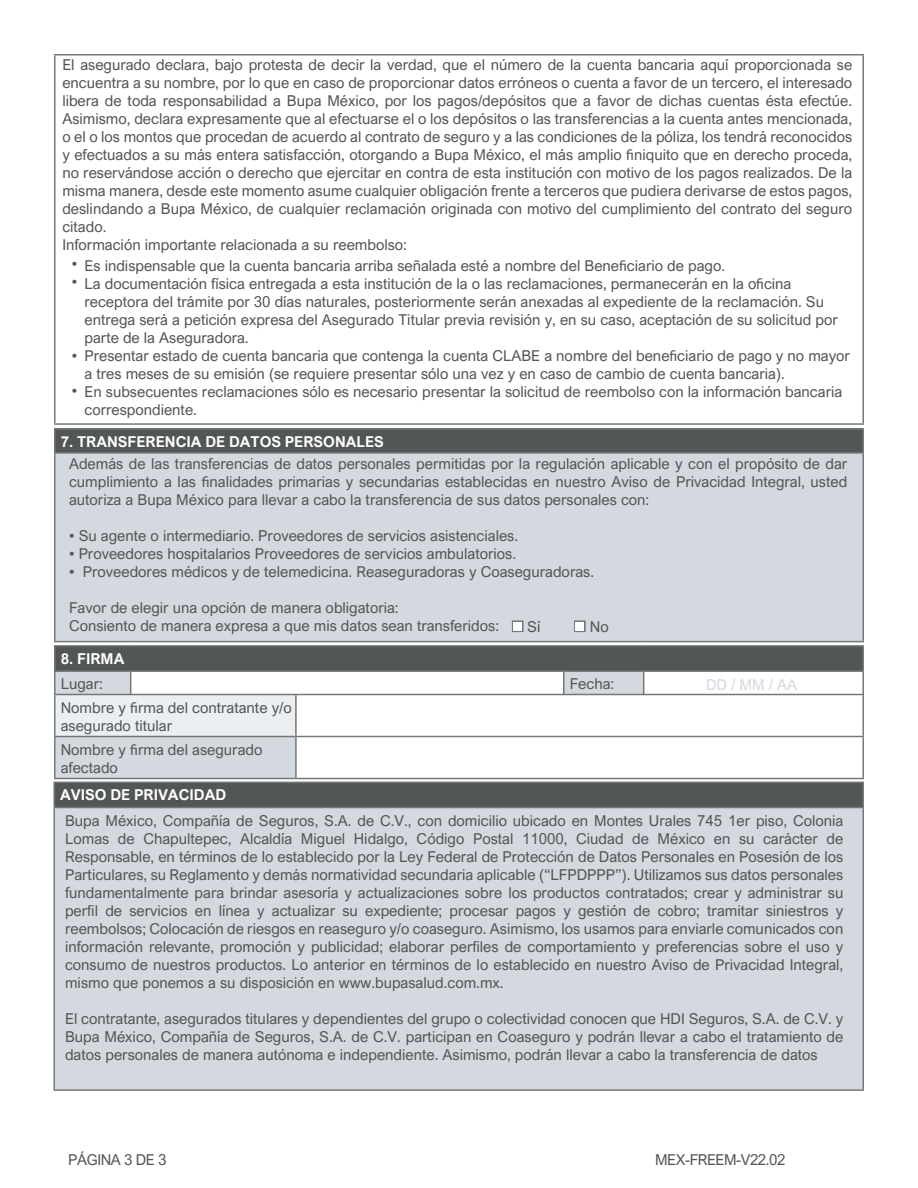
<style>
.page{position:relative;width:918px;height:1188px;background:#fff}
.page>*{position:absolute;margin:0;border:0;box-sizing:border-box;transform-origin:0 0}
.t1{font:15px/18px "Arial Nova";color:#535657}
.t2{font:700 15px "Arial Nova";color:#fff}
.t3{font:15px "Arial Nova";letter-spacing:-.03em;color:#535657}
.t4{font:15px "Arial Nova";color:#d3d9de}
.s1{font-family:"Myriad Pro"}
</style>
<div class="page">
<div style="left:55px;top:646px;width:808px;height:25px;background:#535657"></div>
<div style="left:55px;top:671px;width:76px;height:24px;background:#d3d9de"></div>
<div style="left:564px;top:671px;width:80px;height:24px;background:#d3d9de"></div>
<hr style="left:54px;top:645px;width:77px;height:2px;background:#757879">
<hr style="left:54px;top:647px;width:2px;height:23px;background:#757879">
<hr style="left:131px;top:645px;width:433px;height:2px;background:#757879">
<hr style="left:564px;top:645px;width:80px;height:2px;background:#757879">
<hr style="left:644px;top:645px;width:220px;height:2px;background:#757879">
<hr style="left:862px;top:647px;width:2px;height:23px;background:#757879">
<hr style="left:54px;top:670px;width:77px;height:2px;background:#757879">
<hr style="left:131px;top:670px;width:433px;height:2px;background:#757879">
<hr style="left:564px;top:670px;width:80px;height:2px;background:#757879">
<hr style="left:644px;top:670px;width:220px;height:2px;background:#757879">
<hr style="left:54px;top:672px;width:2px;height:22px;background:#757879">
<svg style="left:130px;top:672px;width:1px;height:22px"></svg>
<hr style="left:563px;top:672px;width:2px;height:22px;background:#757879">
<svg style="left:643px;top:672px;width:1px;height:22px"></svg>
<hr style="left:862px;top:672px;width:2px;height:22px;background:#757879">
<div style="left:54px;top:782px;width:809px;height:26px;background:#535657"></div>
<div style="left:54px;top:808px;width:809px;height:282px;background:#d3d9de"></div>
<hr style="left:53px;top:782px;width:811px;height:1px;background:#757879">
<hr style="left:53px;top:783px;width:2px;height:24px;background:#757879">
<hr style="left:862px;top:783px;width:2px;height:24px;background:#757879">
<hr style="left:53px;top:807px;width:811px;height:1px;background:#757879">
<hr style="left:53px;top:1089px;width:811px;height:2px;background:#757879">
<hr style="left:53px;top:808px;width:2px;height:281px;background:#757879">
<hr style="left:862px;top:808px;width:2px;height:281px;background:#757879">
<div style="left:55px;top:429px;width:808px;height:24px;background:#535657"></div>
<div style="left:55px;top:453px;width:808px;height:189px;background:#d3d9de"></div>
<hr style="left:54px;top:428px;width:810px;height:2px;background:#757879">
<hr style="left:54px;top:430px;width:2px;height:22px;background:#757879">
<hr style="left:862px;top:430px;width:2px;height:22px;background:#757879">
<hr style="left:54px;top:452px;width:810px;height:2px;background:#757879">
<hr style="left:54px;top:454px;width:2px;height:187px;background:#757879">
<hr style="left:862px;top:454px;width:2px;height:187px;background:#757879">
<hr style="left:54px;top:641px;width:810px;height:1px;background:#757879">
<hr style="left:54px;top:54px;width:810px;height:2px;background:#757879">
<hr style="left:54px;top:55px;width:2px;height:368px;background:#757879">
<hr style="left:862px;top:55px;width:2px;height:368px;background:#757879">
<hr style="left:54px;top:423px;width:810px;height:2px;background:#757879">
<div style="left:55px;top:694px;width:241px;height:43px;background:#ebeff2"></div>
<svg style="left:297px;top:695px;width:565px;height:83px"></svg>
<div style="left:55px;top:737px;width:241px;height:42px;background:#d3d9de"></div>
<hr style="left:54px;top:694px;width:242px;height:1px;background:#757879">
<hr style="left:54px;top:695px;width:2px;height:41px;background:#757879">
<hr style="left:296px;top:694px;width:568px;height:1px;background:#757879">
<hr style="left:295px;top:695px;width:2px;height:41px;background:#757879">
<hr style="left:862px;top:695px;width:2px;height:41px;background:#757879">
<hr style="left:54px;top:736px;width:242px;height:1px;background:#757879">
<hr style="left:54px;top:737px;width:2px;height:41px;background:#757879">
<hr style="left:296px;top:736px;width:568px;height:1px;background:#757879">
<hr style="left:295px;top:737px;width:2px;height:41px;background:#757879">
<hr style="left:862px;top:737px;width:2px;height:41px;background:#757879">
<hr style="left:54px;top:778px;width:242px;height:1px;background:#757879">
<hr style="left:296px;top:778px;width:568px;height:1px;background:#757879">
<div style="left:512px;top:620px;width:12px;height:12px;border:3px solid #757879"></div>
<div style="left:513px;top:622px;width:9px;height:9px;background:#fff"></div>
<div style="left:574px;top:620px;width:12px;height:12px;border:3px solid #757879"></div>
<div style="left:575px;top:622px;width:9px;height:9px;background:#fff"></div>
<p class="t1" style="left:62px;top:55px;width:791px">El asegurado declara, bajo protesta de decir la verdad, que el número de la cuenta bancaria aquí proporcionada se encuentra a su nombre, por lo que en caso de proporcionar datos erróneos o cuenta a favor de un tercero, el interesado libera de toda responsabilidad a Bupa México, por los pagos/depósitos que a favor de dichas cuentas ésta efectúe.<br>Asimismo, declara expresamente que al efectuarse el o los depósitos o las transferencias a la cuenta antes mencionada, o el o los montos que procedan de acuerdo al contrato de seguro y a las condiciones de la póliza, los tendrá reconocidos y efectuados a su más entera satisfacción, otorgando a Bupa México, el más amplio <span class="s1">fi</span>niquito que en derecho proceda, no reservándose acción o derecho que ejercitar en contra de esta institución con motivo de los pagos realizados. De la misma manera, desde este momento asume cualquier obligación frente a terceros que pudiera derivarse de estos pagos, deslindando a Bupa México, de cualquier reclamación originada con motivo del cumplimiento del contrato del seguro citado.<br>Información importante relacionada a su reembolso:</p>
<p class="t1" style="left:72px;top:255px;width:7px">•</p>
<p class="t1" style="left:72px;top:273px;width:7px">•</p>
<p class="t1" style="left:72px;top:346px;width:7px">•</p>
<p class="t1" style="left:72px;top:382px;width:7px">•</p>
<p class="t1" style="left:84px;top:257px;width:767px">Es indispensable que la cuenta bancaria arriba señalada esté a nombre del Bene<span class="s1">fi</span>ciario de pago.<br>La documentación física entregada a esta institución de la o las reclamaciones, permanecerán en la o<span class="s1">fi</span>cina receptora del trámite por 30 días naturales, posteriormente serán anexadas al expediente de la reclamación. Su entrega será a petición expresa del Asegurado Titular previa revisión y, en su caso, aceptación de su solicitud por parte de la Aseguradora.<br>Presentar estado de cuenta bancaria que contenga la cuenta CLABE a nombre del bene<span class="s1">fi</span>ciario de pago y no mayor a tres meses de su emisión (se requiere presentar sólo una vez y en caso de cambio de cuenta bancaria).<br>En subsecuentes reclamaciones sólo es necesario presentar la solicitud de reembolso con la información bancaria correspondiente.</p>
<p class="t2" style="left:61px;top:433px;width:325px">7. TRANSFERENCIA DE DATOS PERSONALES</p>
<p class="t1" style="left:69px;top:455px;width:780px;text-align:justify">Además de las transferencias de datos personales permitidas por la regulación aplicable y con el propósito de dar cumplimiento a las <span class="s1">fi</span>nalidades primarias y secundarias establecidas en nuestro Aviso de Privacidad Integral, usted autoriza a Bupa México para llevar a cabo la transferencia de sus datos personales con:</p>
<p class="t1" style="left:69px;top:527px;width:451px">• Su agente o intermediario. Proveedores de servicios asistenciales.</p>
<p class="t1" style="left:69px;top:545px;width:449px">• Proveedores hospitalarios Proveedores de servicios ambulatorios.</p>
<p class="t1" style="left:69px;top:563px;width:527px">• Proveedores médicos y de telemedicina. Reaseguradoras y Coaseguradoras.</p>
<p class="t1" style="left:69px;top:599px;width:432px">Favor de elegir una opción de manera obligatoria:<br>Consiento de manera expresa a que mis datos sean transferidos:</p>
<p class="t1" style="left:527px;top:617px;width:15px">Sí</p>
<p class="t1" style="left:590px;top:617px;width:20px">No</p>
<p class="t2" style="left:61px;top:650px;width:65px">8. FIRMA</p>
<p class="t1" style="left:61px;top:675px;width:44px">Lugar:</p>
<p class="t1" style="left:570px;top:675px;width:46px">Fecha:</p>
<p class="t1" style="left:61px;top:698px;width:233px">Nombre y <span class="s1">fi</span>rma del contratante y/o asegurado titular</p>
<p class="t1" style="left:61px;top:740px;width:203px">Nombre y <span class="s1">fi</span>rma del asegurado afectado</p>
<p class="t2" style="left:60px;top:786px;width:167px">AVISO DE PRIVACIDAD</p>
<p class="t4" style="left:706px;top:676px;width:93px">DD / MM / AA</p>
<p class="t1" style="left:65px;top:812px;width:780px;text-align:justify">Bupa México, Compañía de Seguros, S.A. de C.V., con domicilio ubicado en Montes Urales 745 1er piso, Colonia Lomas de Chapultepec, Alcaldía Miguel Hidalgo, Código Postal 11000, Ciudad de México en su carácter de Responsable, en términos de lo establecido por la Ley Federal de Protección de Datos Personales en Posesión de los Particulares, su Reglamento y demás normatividad secundaria aplicable (“LFPDPPP”). Utilizamos sus datos personales fundamentalmente para brindar asesoría y actualizaciones sobre los productos contratados; crear y administrar su perfil de servicios en línea y actualizar su expediente; procesar pagos y gestión de cobro; tramitar siniestros y reembolsos; Colocación de riesgos en reaseguro y/o coaseguro. Asimismo, los usamos para enviarle comunicados con información relevante, promoción y publicidad; elaborar perfiles de comportamiento y preferencias sobre el uso y consumo de nuestros productos. Lo anterior en términos de lo establecido en nuestro Aviso de Privacidad Integral, mismo que ponemos a su disposición en www.bupasalud.com.mx.</p>
<p class="t1" style="left:65px;top:1010px;width:780px;text-align:justify">El contratante, asegurados titulares y dependientes del grupo o colectividad conocen que HDI Seguros, S.A. de C.V. y Bupa México, Compañía de Seguros, S.A. de C.V. participan en Coaseguro y podrán llevar a cabo el tratamiento de datos personales de manera autónoma e independiente. Asimismo, podrán llevar a cabo la transferencia de datos</p>
<p class="t3" style="left:68px;top:1151px;width:100px">PÁGINA 3 DE 3</p>
<p class="t3" style="left:655px;top:1151px;width:132px">MEX-FREEM-V22.02</p>
</div>
